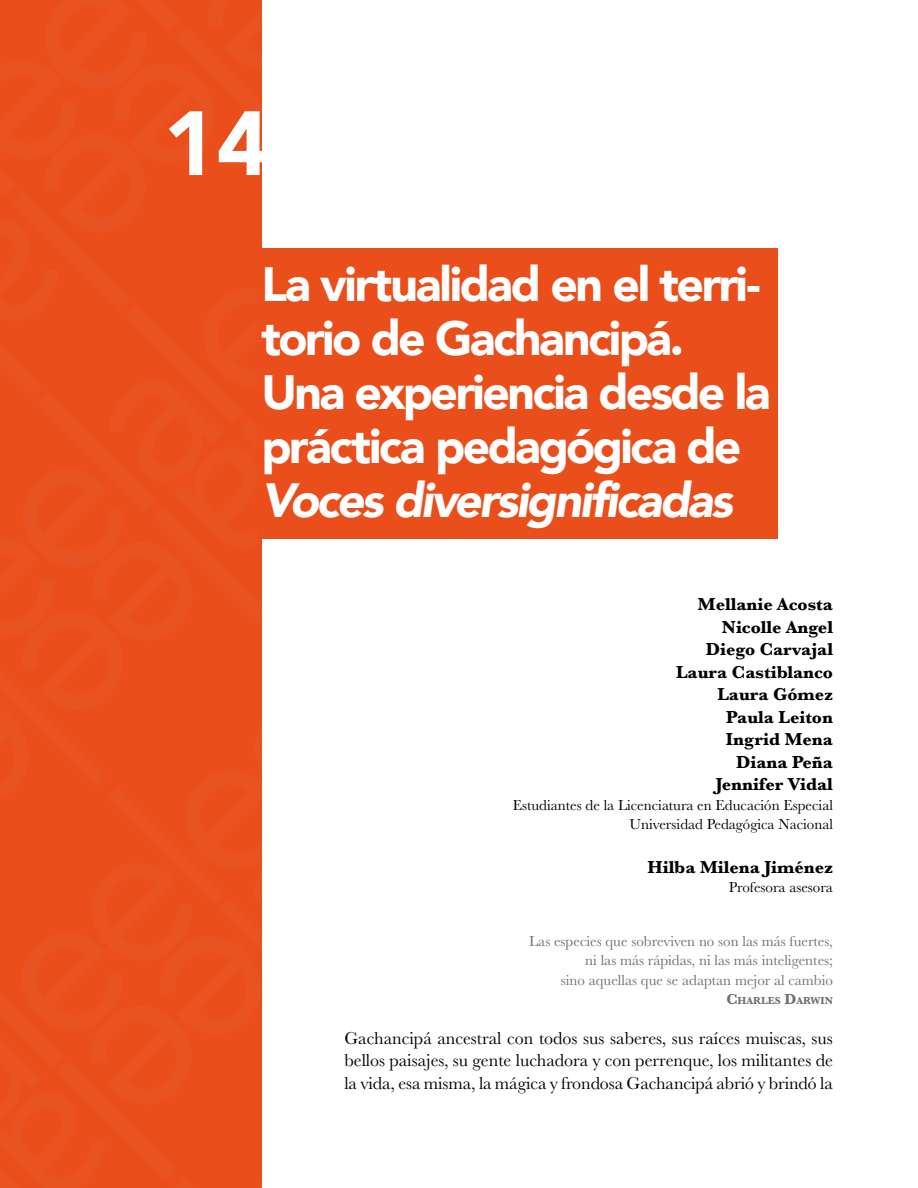
<style>
.page{position:relative;width:918px;height:1188px;background:#fff}
.page>*{position:absolute;margin:0;border:0;box-sizing:border-box;transform-origin:0 0}
.t1{font:900 90px "Avenir";color:#fff}
.t2{font:900 48px/54px "Avenir";letter-spacing:-.05em;color:#fff}
.t3{font:italic 900 48px "Avenir";letter-spacing:-.05em;color:#fff}
.t4{font:18px/22.5px "Baskerville";letter-spacing:-.005em;color:#000;text-align:justify}
.t5{font:700 18px/22.5px "Baskerville";color:#000;text-align:right}
.t6{font:15px/19.5px "Baskerville";color:#706f6f;text-align:right}
.t7{font:15px/19.5px "Baskerville";color:#000;text-align:right}
.t8{font:700 10.5px "Baskerville";color:#706f6f}
.s1{font-size:15px}
</style>
<div class="page">
<div style="left:0;top:0;width:261px;height:1188px;background:#e94e1b"></div>
<div style="left:257px;top:248px;width:520px;height:290px;background:#e94e1b"></div>
<h1 class="t1" style="left:163px;top:67px;width:108px">14</h1>
<h2 class="t2" style="left:261px;top:256px;width:511px">La virtualidad en el terri&shy;torio de Gachancipá.<br>Una experiencia desde la práctica pedagógica de</h2>
<h2 class="t3" style="left:261px;top:460px;width:473px">Voces diversignificadas</h2>
<p class="t5" style="left:676px;top:593px;width:158px">Mellanie Acosta<br>Nicolle Angel<br>Diego Carvajal<br>Laura Castiblanco<br>Laura Gómez<br>Paula Leiton<br>Ingrid Mena<br>Diana Peña<br>Jennifer Vidal</p>
<p class="t7" style="left:513px;top:795px;width:322px">Estudiantes de la Licenciatura en Educación Especial<br>Universidad Pedagógica Nacional</p>
<p class="t5" style="left:648px;top:856px;width:187px">Hilba Milena Jiménez</p>
<p class="t7" style="left:729px;top:878px;width:106px">Profesora asesora</p>
<p class="t6" style="left:529px;top:932px;width:305px">Las especies que sobreviven no son las más fuertes, ni las más rápidas, ni las más inteligentes;<br>sino aquellas que se adaptan mejor al cambio</p>
<p class="t8" style="left:726px;top:994px;width:108px"><span class="s1">C</span>HARLES <span class="s1">D</span>ARWIN</p>
<p class="t4" style="left:344px;top:1027px;width:490px">Gachancipá ancestral con todos sus saberes, sus raíces muiscas, sus bellos paisajes, su gente luchadora y con perrenque, los militantes de la vida, esa misma, la mágica y frondosa Gachancipá abrió y brindó la</p>
</div>
